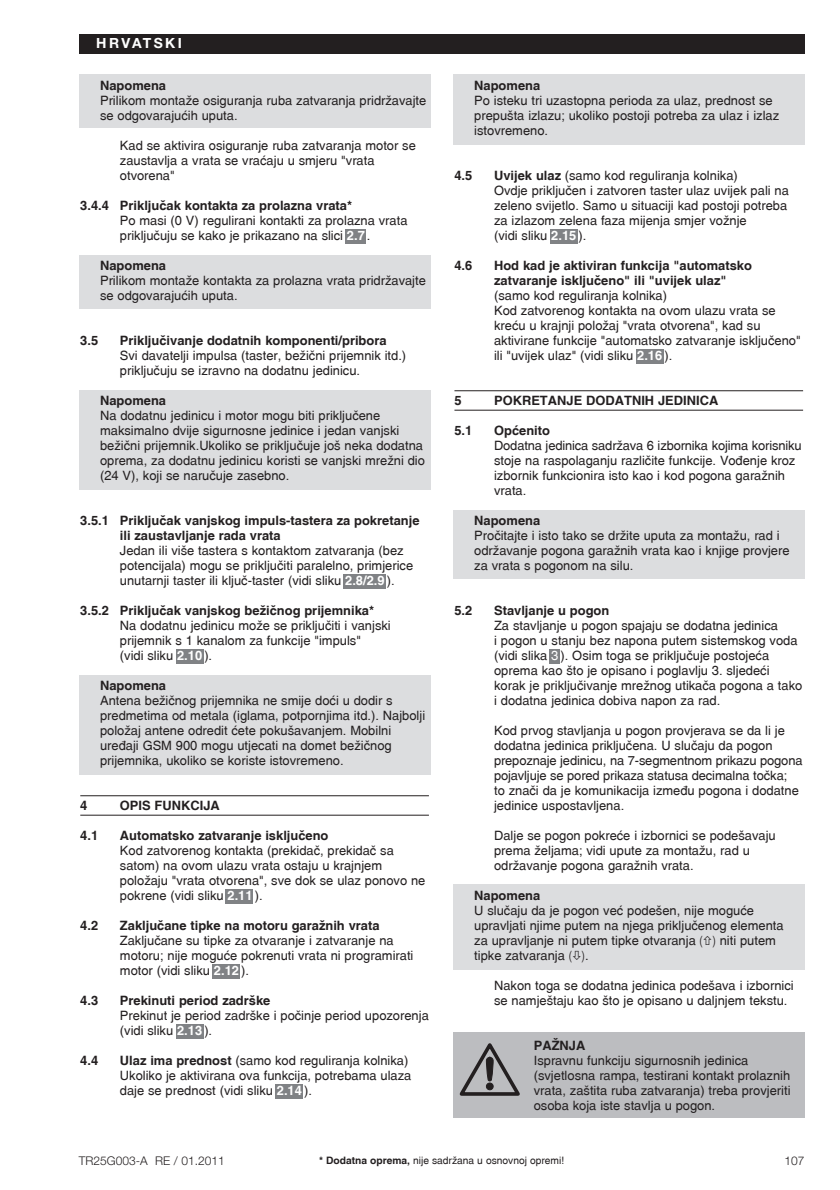
<style>
.page{position:relative;width:840px;height:1190px;background:#fff}
.page>*{position:absolute;margin:0;border:0;box-sizing:border-box;transform-origin:0 0}
.t1{font:700 14px "Helvetica Neue";letter-spacing:.165em;color:#fff}
.t2{font:12.6px/15px "H Central";color:#231f20}
.t3{font:700 12.6px/15px "H Central";color:#231f20}
.t4{font:300 12px "Helvetica Neue";color:#231f20}
.t5{font:10px "H Central";color:#231f20}
.s1{font-weight:700;color:#fff}
.s2{font-weight:700}
.s3{color:#fff}
.s4{font-family:"Helvetica Neue";font-weight:300}
</style>
<div class="page">
<div style="left:453px;top:1033px;width:352px;height:85px;background:#bcbdc0"></div>
<div style="left:276px;top:1084px;width:27px;height:14px;background:#808285"></div>
<div style="left:346px;top:229px;width:20px;height:14px;background:#808285"></div>
<div style="left:453px;top:511px;width:352px;height:68px;background:#dcdddf"></div>
<div style="left:549px;top:649px;width:11px;height:14px;background:#808285"></div>
<div style="left:453px;top:885px;width:352px;height:85px;background:#dcdddf"></div>
<div style="left:344px;top:574px;width:42px;height:14px;background:#808285"></div>
<div style="left:176px;top:649px;width:27px;height:14px;background:#808285"></div>
<div style="left:636px;top:349px;width:27px;height:14px;background:#808285"></div>
<div style="left:550px;top:229px;width:27px;height:15px;background:#808285"></div>
<div style="left:176px;top:1024px;width:27px;height:14px;background:#808285"></div>
<div style="left:212px;top:964px;width:28px;height:14px;background:#808285"></div>
<div style="left:226px;top:889px;width:27px;height:14px;background:#808285"></div>
<div style="left:453px;top:74px;width:352px;height:71px;background:#dcdddf"></div>
<div style="left:79px;top:74px;width:351px;height:54px;background:#dcdddf"></div>
<div style="left:79px;top:255px;width:351px;height:54px;background:#dcdddf"></div>
<div style="left:79px;top:391px;width:351px;height:99px;background:#dcdddf"></div>
<div style="left:79px;top:675px;width:351px;height:99px;background:#dcdddf"></div>
<hr style="left:80px;top:795px;width:349px;height:1px;background:#231f20">
<hr style="left:80px;top:815px;width:349px;height:1px;background:#231f20">
<hr style="left:454px;top:390px;width:349px;height:1px;background:#231f20">
<hr style="left:454px;top:410px;width:349px;height:1px;background:#231f20">
<svg style="left:459px;top:1043px;width:61px;height:53px"></svg>
<div style="left:79px;top:34px;width:726px;height:20px;background:#231f20"></div>
<p class="t1" style="left:96px;top:38px;width:87px">HRVATSKI</p>
<p class="t3" style="left:100px;top:79px;width:68px">Napomena</p>
<p class="t2" style="left:100px;top:94px;width:328px">Prilikom montaÏe osiguranja ruba zatvaranja pridrÏavajte se odgovarajuçih uputa.</p>
<p class="t2" style="left:120px;top:139px;width:297px">Kad se aktivira osiguranje ruba zatvaranja motor se zaustavlja a vrata se vraçaju u smjeru "vrata otvorena"</p>
<p class="t3" style="left:80px;top:199px;width:273px">3.4.4 Prikljuãak kontakta za prolazna vrata*</p>
<p class="t2" style="left:120px;top:214px;width:289px">Po masi (0 V) regulirani kontakti za prolazna vrata prikljuãuju se kako je prikazano na slici <span class="s1">2.7</span> .</p>
<p class="t3" style="left:100px;top:259px;width:68px">Napomena</p>
<p class="t2" style="left:100px;top:274px;width:327px">Prilikom montaÏe kontakta za prolazna vrata pridrÏavajte se odgovarajuçih uputa.</p>
<p class="t3" style="left:80px;top:334px;width:19px">3.5</p>
<p class="t3" style="left:120px;top:334px;width:268px">Prikljuãivanje dodatnih komponenti/pribora</p>
<p class="t2" style="left:120px;top:349px;width:288px">Svi davatelji impulsa (taster, beÏiãni prijemnik itd.) prikljuãuju se izravno na dodatnu jedinicu.</p>
<p class="t3" style="left:100px;top:394px;width:68px">Napomena</p>
<p class="t2" style="left:100px;top:409px;width:326px">Na dodatnu jedinicu i motor mogu biti prikljuãene maksimalno dvije sigurnosne jedinice i jedan vanjski beÏiãni prijemnik.Ukoliko se prikljuãuje jo‰ neka dodatna oprema, za dodatnu jedinicu koristi se vanjski mreÏni dio (24 V), koji se naruãuje zasebno.</p>
<p class="t3" style="left:120px;top:514px;width:301px;text-indent:-40px">3.5.1 Prikljuãak vanjskog impuls-tastera za pokretanje ili zaustavljanje rada vrata</p>
<p class="t2" style="left:120px;top:544px;width:295px">Jedan ili vi‰e tastera s kontaktom zatvaranja (bez potencijala) mogu se prikljuãiti paralelno, primjerice unutarnji taster ili kljuã-taster (vidi sliku <span class="s1">2.8/2.9</span> ).</p>
<p class="t3" style="left:80px;top:604px;width:295px">3.5.2 Prikljuãak vanjskog beÏiãnog prijemnika*</p>
<p class="t2" style="left:120px;top:619px;width:272px">Na dodatnu jedinicu moÏe se prikljuãiti i vanjski prijemnik s 1 kanalom za funkcije "impuls"<br>(vidi sliku <span class="s1">2.10</span> ).</p>
<p class="t3" style="left:100px;top:679px;width:68px">Napomena</p>
<p class="t2" style="left:100px;top:694px;width:327px">Antena beÏiãnog prijemnika ne smije doçi u dodir s predmetima od metala (iglama, potpornjima itd.). Najbolji poloÏaj antene odredit çete poku‰avanjem. Mobilni ure∂aji GSM 900 mogu utjecati na domet beÏiãnog prijemnika, ukoliko se koriste istovremeno.</p>
<p class="t3" style="left:80px;top:799px;width:9px">4</p>
<p class="t3" style="left:120px;top:799px;width:101px">OPIS FUNKCIJA</p>
<p class="t3" style="left:80px;top:829px;width:19px">4.1</p>
<p class="t3" style="left:120px;top:829px;width:210px">Automatsko zatvaranje iskljuãeno</p>
<p class="t2" style="left:120px;top:844px;width:307px">Kod zatvorenog kontakta (prekidaã, prekidaã sa satom) na ovom ulazu vrata ostaju u krajnjem poloÏaju "vrata otvorena", sve dok se ulaz ponovo ne pokrene (vidi sliku <span class="s1">2.11</span> ).</p>
<p class="t3" style="left:80px;top:919px;width:19px">4.2</p>
<p class="t3" style="left:120px;top:919px;width:261px">Zakljuãane tipke na motoru garaÏnih vrata</p>
<p class="t2" style="left:120px;top:934px;width:295px">Zakljuãane su tipke za otvaranje i zatvaranje na motoru; nije moguçe pokrenuti vrata ni programirati motor (vidi sliku <span class="s1">2.12</span> ).</p>
<p class="t3" style="left:80px;top:994px;width:19px">4.3</p>
<p class="t3" style="left:120px;top:994px;width:152px">Prekinuti period zadr‰ke</p>
<p class="t2" style="left:120px;top:1009px;width:310px">Prekinut je period zadr‰ke i poãinje period upozorenja (vidi sliku <span class="s1">2.13</span> ).</p>
<p class="t3" style="left:80px;top:1054px;width:19px">4.4</p>
<p class="t2" style="left:120px;top:1054px;width:293px"><span class="s2">Ulaz ima prednost</span> (samo kod reguliranja kolnika)<br>Ukoliko je aktivirana ova funkcija, potrebama ulaza daje se prednost (vidi sliku <span class="s1">2.14</span> ).</p>
<p class="t3" style="left:474px;top:79px;width:68px">Napomena</p>
<p class="t2" style="left:474px;top:94px;width:306px">Po isteku tri uzastopna perioda za ulaz, prednost se prepu‰ta izlazu; ukoliko postoji potreba za ulaz i izlaz istovremeno.</p>
<p class="t3" style="left:454px;top:169px;width:19px">4.5</p>
<p class="t2" style="left:494px;top:169px;width:296px"><span class="s2">Uvijek ulaz</span> (samo kod reguliranja kolnika)<br>Ovdje prikljuãen i zatvoren taster ulaz uvijek pali na zeleno svijetlo. Samo u situaciji kad postoji potreba za izlazom zelena faza mijenja smjer voÏnje<br>(vidi sliku <span class="s1">2.15</span> ).</p>
<p class="t3" style="left:454px;top:259px;width:19px">4.6</p>
<p class="t3" style="left:494px;top:259px;width:259px">Hod kad je aktiviran funkcija "automatsko zatvaranje iskljuãeno" ili "uvijek ulaz"</p>
<p class="t2" style="left:494px;top:289px;width:308px">(samo kod reguliranja kolnika)<br>Kod zatvorenog kontakta na ovom ulazu vrata se kreçu u krajnji poloÏaj "vrata otvorena", kad su aktivirane funkcije "automatsko zatvaranje iskljuãeno" ili "uvijek ulaz" (vidi sliku <span class="s1">2.16</span> ).</p>
<p class="t3" style="left:454px;top:394px;width:9px">5</p>
<p class="t3" style="left:494px;top:394px;width:226px">POKRETANJE DODATNIH JEDINICA</p>
<p class="t3" style="left:454px;top:424px;width:19px">5.1</p>
<p class="t3" style="left:494px;top:424px;width:57px">Opçenito</p>
<p class="t2" style="left:494px;top:439px;width:309px">Dodatna jedinica sadrÏava 6 izbornika kojima korisniku stoje na raspolaganju razliãite funkcije. Vo∂enje kroz izbornik funkcionira isto kao i kod pogona garaÏnih vrata.</p>
<p class="t3" style="left:474px;top:514px;width:68px">Napomena</p>
<p class="t2" style="left:474px;top:529px;width:317px">Proãitajte i isto tako se drÏite uputa za montaÏu, rad i odrÏavanje pogona garaÏnih vrata kao i knjige provjere za vrata s pogonom na silu.</p>
<p class="t3" style="left:454px;top:604px;width:19px">5.2</p>
<p class="t3" style="left:494px;top:604px;width:117px">Stavljanje u pogon</p>
<p class="t2" style="left:494px;top:619px;width:310px">Za stavljanje u pogon spajaju se dodatna jedinica<br>i pogon u stanju bez napona putem sistemskog voda (vidi slika <span class="s3">3</span> ). Osim toga se prikljuãuje postojeça oprema kao ‰to je opisano i poglavlju 3. sljedeçi korak je prikljuãivanje mreÏnog utikaãa pogona a tako i dodatna jedinica dobiva napon za rad.</p>
<p class="t2" style="left:494px;top:724px;width:310px">Kod prvog stavljanja u pogon provjerava se da li je dodatna jedinica prikljuãena. U sluãaju da pogon prepoznaje jedinicu, na 7-segmentnom prikazu pogona pojavljuje se pored prikaza statusa decimalna toãka;<br>to znaãi da je komunikacija izme∂u pogona i dodatne jedinice uspostavljena.</p>
<p class="t2" style="left:494px;top:829px;width:283px">Dalje se pogon pokreçe i izbornici se pode‰avaju prema Ïeljama; vidi upute za montaÏu, rad u odrÏavanje pogona garaÏnih vrata.</p>
<p class="t3" style="left:474px;top:889px;width:68px">Napomena</p>
<p class="t2" style="left:474px;top:904px;width:311px">U sluãaju da je pogon veç pode‰en, nije moguçe upravljati njime putem na njega prikljuãenog elementa za upravljanje ni putem tipke otvaranja <span class="s4">( )</span> niti putem tipke zatvaranja <span class="s4">( )</span>.</p>
<p class="t2" style="left:494px;top:979px;width:301px">Nakon toga se dodatna jedinica pode‰ava i izbornici se namje‰taju kao ‰to je opisano u daljnjem tekstu.</p>
<p class="t3" style="left:534px;top:1039px;width:53px">PAÎNJA</p>
<p class="t2" style="left:534px;top:1054px;width:258px">Ispravnu funkciju sigurnosnih jedinica (svjetlosna rampa, testirani kontakt prolaznih vrata, za‰tita ruba zatvaranja) treba provjeriti osoba koja iste stavlja u pogon.</p>
<p class="t4" style="left:79px;top:1156px;width:148px">TR25G003-A RE / 01.2011</p>
<p class="t5" style="left:319px;top:1154px;width:247px"><span class="s2">* Dodatna oprema,</span> nije sadrÏana u osnovnoj opremi!</p>
<p class="t4" style="left:784px;top:1156px;width:22px">107</p>
</div>
